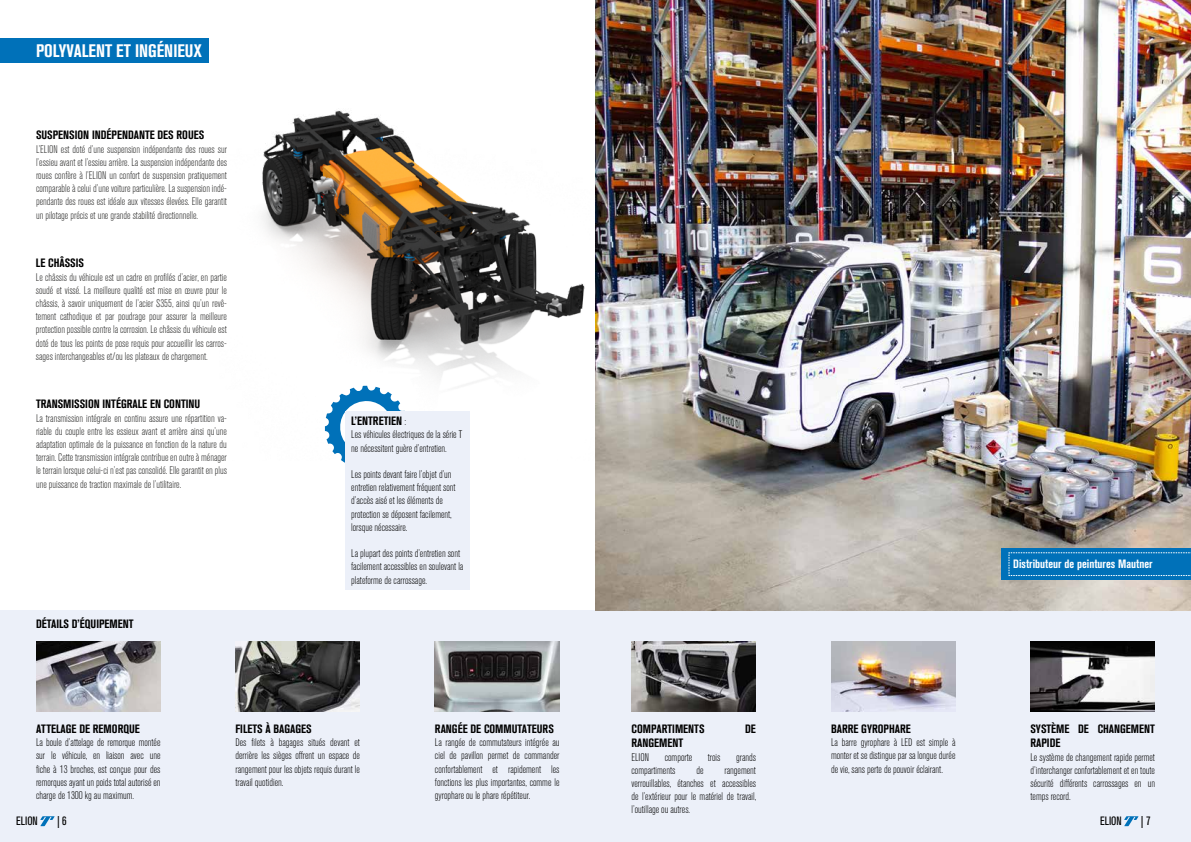
<style>
.page{position:relative;width:1191px;height:842px;background:#fff}
.page>*{position:absolute;margin:0;border:0;box-sizing:border-box;transform-origin:0 0}
.t1{font:700 condensed 18px "Akzidenz Grotesk BQ";color:#fff}
.t2{font:700 condensed 12px/14.4px "Akzidenz Grotesk BQ";color:#000}
.t3{font:700 condensed 12px "Akzidenz Grotesk BQ";color:#fff}
.t4{font:condensed 12px "Akzidenz Grotesk BQ";color:#000}
.t5{font:300 condensed 11px/13.2px "Akzidenz Grotesk BQ";color:#000;text-align:justify}
.t6{font:300 condensed 11px/13.2px "Akzidenz Grotesk BQ";color:#282827;text-align:justify}
.s1{font-weight:300;font-size:11px}
</style>
<div class="page">
<img style="left:262px;top:110px;width:323px;height:321px">
<div style="left:0;top:38px;width:208px;height:24px;background:#0071b9"></div>
<div style="left:0;top:611px;width:1191px;height:231px;background:#ecf0f9"></div>
<img style="left:36px;top:641px;width:124px;height:71px">
<img style="left:831px;top:641px;width:124px;height:71px">
<img style="left:435px;top:641px;width:124px;height:71px">
<img style="left:631px;top:641px;width:125px;height:71px">
<img style="left:1030px;top:641px;width:124px;height:71px">
<img style="left:595px;top:0;width:596px;height:611px">
<svg style="left:325px;top:386px;width:83px;height:77px"></svg>
<div style="left:345px;top:411px;width:125px;height:178px;background:#ecf0f9"></div>
<img style="left:235px;top:641px;width:125px;height:71px">
<div style="left:1002px;top:549px;width:189px;height:31px;background:#0071b9"></div>
<svg style="left:1008px;top:552px;width:183px;height:24px"></svg>
<svg style="left:40px;top:816px;width:15px;height:10px"></svg>
<svg style="left:1124px;top:816px;width:14px;height:10px"></svg>
<h1 class="t1" style="left:36px;top:40px;width:168px">POLYVALENT ET INGÉNIEUX</h1>
<p class="t2" style="left:36px;top:128px;width:170px">SUSPENSION INDÉPENDANTE DES ROUES</p>
<p class="t6" style="left:36px;top:143px;width:192px">L’ELION est doté d’une suspension indépendante des roues sur l’essieu avant et l’essieu arrière. La suspension indépendante des roues confère à l’ELION un confort de suspension pratiquement comparable à celui d’une voiture particulière. La suspension indé&shy;pendante des roues est idéale aux vitesses élevées. Elle garantit un pilotage précis et une grande stabilité directionnelle.</p>
<p class="t2" style="left:36px;top:256px;width:49px">LE CHÂSSIS</p>
<p class="t6" style="left:36px;top:270px;width:192px">Le châssis du véhicule est un cadre en profilés d’acier, en partie soudé et vissé. La meilleure qualité est mise en œuvre pour le châssis, à savoir uniquement de l’acier S355, ainsi qu’un revê&shy;tement cathodique et par poudrage pour assurer la meilleure protection possible contre la corrosion. Le châssis du véhicule est doté de tous les points de pose requis pour accueillir les carros&shy;sages interchangeables et/ou les plateaux de chargement.</p>
<p class="t2" style="left:36px;top:397px;width:166px">TRANSMISSION INTÉGRALE EN CONTINU</p>
<p class="t6" style="left:36px;top:411px;width:192px">La transmission intégrale en continu assure une répartition va&shy;riable du couple entre les essieux avant et arrière ainsi qu’une adaptation optimale de la puissance en fonction de la nature du terrain. Cette transmission intégrale contribue en outre à ménager le terrain lorsque celui-ci n’est pas consolidé. Elle garantit en plus une puissance de traction maximale de l’utilitaire.</p>
<p class="t2" style="left:36px;top:617px;width:99px">DÉTAILS D’ÉQUIPEMENT</p>
<p class="t2" style="left:351px;top:414px;width:57px">L’ENTRETIEN <span class="s1">:</span></p>
<p class="t5" style="left:351px;top:428px;width:112px">Les véhicules électriques de la série T ne nécessitent guère d’entretien.</p>
<p class="t5" style="left:351px;top:468px;width:106px;text-align:left">Les points devant faire l’objet d’un entretien relativement fréquent sont d’accès aisé et les éléments de protection se déposent facilement, lorsque nécessaire.</p>
<p class="t5" style="left:351px;top:547px;width:114px;text-align:left">La plupart des points d’entretien sont facilement accessibles en soulevant la plateforme de carrossage.</p>
<p class="t3" style="left:1013px;top:557px;width:141px">Distributeur de peintures Mautner</p>
<p class="t2" style="left:435px;top:721px;width:120px">RANGÉE DE COMMUTATEURS</p>
<p class="t5" style="left:435px;top:736px;width:126px">La rangée de commutateurs intégrée au ciel de pavillon permet de commander confortablement et rapidement les fonctions les plus importantes, comme le gyrophare ou le phare répétiteur.</p>
<p class="t2" style="left:235px;top:721px;width:78px">FILETS À BAGAGES</p>
<p class="t5" style="left:235px;top:736px;width:126px">Des filets à bagages situés devant et derrière les sièges offrent un espace de rangement pour les objets requis durant le travail quotidien.</p>
<p class="t2" style="left:1030px;top:721px;width:126px">SYSTÈME DE CHANGEMENT<br>RAPIDE</p>
<p class="t5" style="left:1030px;top:750px;width:126px">Le système de changement rapide permet d’interchanger confortablement et en toute sécurité différents carrossages en un temps record.</p>
<p class="t2" style="left:36px;top:721px;width:105px">ATTELAGE DE REMORQUE</p>
<p class="t5" style="left:36px;top:736px;width:126px">La boule d’attelage de remorque montée sur le véhicule, en liaison avec une fiche à 13 broches, est conçue pour des remorques ayant un poids total autorisé en charge de 1300 kg au maximum.</p>
<p class="t2" style="left:631px;top:721px;width:74px">COMPARTIMENTS</p>
<p class="t2" style="left:745px;top:721px;width:12px">DE</p>
<p class="t2" style="left:631px;top:736px;width:53px">RANGEMENT</p>
<p class="t5" style="left:631px;top:750px;width:19px">ELION</p>
<p class="t5" style="left:665px;top:750px;width:29px">comporte</p>
<p class="t5" style="left:708px;top:750px;width:14px">trois</p>
<p class="t5" style="left:736px;top:750px;width:21px">grands</p>
<p class="t5" style="left:631px;top:764px;width:45px">compartiments</p>
<p class="t5" style="left:696px;top:764px;width:9px">de</p>
<p class="t2" style="left:831px;top:721px;width:81px">BARRE GYROPHARE</p>
<p class="t5" style="left:831px;top:736px;width:126px">La barre gyrophare à LED est simple à monter et se distingue par sa longue durée de vie, sans perte de pouvoir éclairant.</p>
<p class="t5" style="left:631px;top:764px;width:126px;text-indent:93px">rangement verrouillables, étanches et accessibles de l’extérieur pour le matériel de travail, l’outillage ou autres.</p>
<p class="t4" style="left:16px;top:814px;width:23px">ELION</p>
<p class="t4" style="left:57px;top:814px;width:11px">| 6</p>
<p class="t4" style="left:1100px;top:814px;width:23px">ELION</p>
<p class="t4" style="left:1140px;top:814px;width:11px">| 7</p>
</div>
